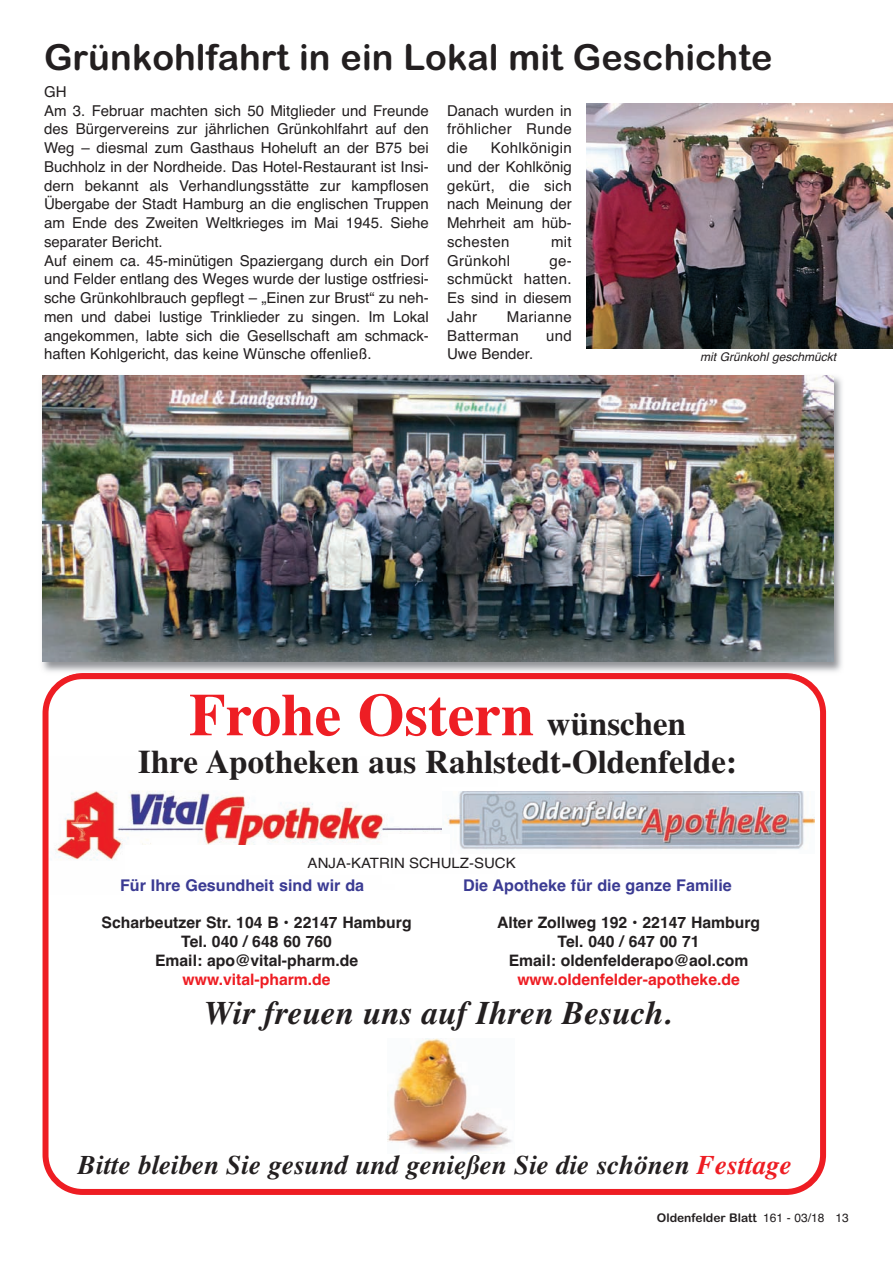
<style>
.page{position:relative;width:893px;height:1263px;background:#fff}
.page>*{position:absolute;margin:0;border:0;box-sizing:border-box;transform-origin:0 0}
.t1{font:60px "Times Bold+EPBPQR";color:#ee1e24}
.t2{font:36px "Arial Rounded MT Bold+UQTDJL";color:#231f20}
.t3{font:33px "Times Bold+EPBPQR";color:#231f20}
.t4{font:33px "Times Bold Italic+DEKJAU";color:#231f20}
.t5{font:27px "Times Bold Italic+DEKJAU";color:#231f20}
.t6{font:16.2px "Helvetica Bold+OSQRFK";color:#3b3b93}
.t7{font:15.75px/18.9px "Helvetica Bold+OSQRFK";color:#231f20;text-align:center}
.t8{font:15.75px "Helvetica Bold+OSQRFK";color:#ee1d23}
.t9{font:15px/18.8px "Helvetica+GYORQU";color:#231f20;text-align:justify}
.t10{font:15px/18.8px "Helvetica+GYORQU";letter-spacing:.02em;color:#231f20}
.t11{font:14.25px "Helvetica+GYORQU";color:#231f20;scale:1.05 1}
.t12{font:12px "Arial Rounded MT Bold+UQTDJL";color:#231f20}
.t13{font:12px "Helvetica Oblique+KHUBAK";color:#231f20}
.s1{font-size:33px;color:#231f20}
.s2{color:#ee1d23}
.s3{font-family:"Helvetica+GYORQU"}
</style>
<div class="page">
<img style="left:42px;top:103px;width:851px;height:1092px">
<h2 class="t2" style="left:44px;top:37px;width:730px">Grünkohlfahrt in ein Lokal mit Geschichte</h2>
<p class="t9" style="left:44px;top:82px;width:386px;text-align:left">GH<br>Am 3. Februar machten sich 50 Mitglieder und Freunde des Bürgervereins zur jährlichen Grünkohlfahrt auf den Weg – diesmal zum Gasthaus Hoheluft an der B75 bei Buchholz in der Nordheide. Das Hotel-Restaurant ist Insi&shy;dern bekannt als Verhandlungsstätte zur kampflosen Übergabe der Stadt Hamburg an die englischen Truppen am Ende des Zweiten Weltkrieges im Mai 1945. Siehe separater Bericht.<br>Auf einem ca. 45-minütigen Spaziergang durch ein Dorf und Felder entlang des Weges wurde der lustige ostfriesi&shy;sche Grünkohlbrauch gepflegt – „Einen zur Brust“ zu neh&shy;men und dabei lustige Trinklieder zu singen. Im Lokal angekommen, labte sich die Gesellschaft am schmack&shy;haften Kohlgericht, das keine Wünsche offenließ.</p>
<p class="t9" style="left:447px;top:101px;width:126px">Danach wurden in fröhlicher Runde die</p>
<p class="t9" style="left:447px;top:138px;width:126px;text-indent:44px">Kohlkönigin und der Kohlkönig gekürt, die sich nach Meinung der Mehrheit am hüb&shy;schesten</p>
<p class="t9" style="left:551px;top:232px;width:22px">mit</p>
<p class="t10" style="left:447px;top:251px;width:65px">Grünkohl</p>
<p class="t9" style="left:447px;top:251px;width:126px;text-indent:102px">ge&shy;schmückt hatten.<br>Es sind in diesem Jahr</p>
<p class="t10" style="left:447px;top:307px;width:126px;text-indent:60px">Marianne<br>Batterman</p>
<p class="t9" style="left:546px;top:326px;width:27px">und</p>
<p class="t9" style="left:447px;top:345px;width:88px">Uwe Bender.</p>
<p class="t13" style="left:700px;top:350px;width:138px">mit Grünkohl geschmückt</p>
<h1 class="t1" style="left:189px;top:679px;width:499px">Frohe Ostern <span class="s1">wünschen</span></h1>
<h3 class="t3" style="left:138px;top:742px;width:600px">Ihre Apotheken aus Rahlstedt-Oldenfelde:</h3>
<p class="t11" style="left:308px;top:855px;width:200px">ANJA-KATRIN SCHULZ-SUCK</p>
<p class="t6" style="left:120px;top:876px;width:246px">Für Ihre Gesundheit sind wir da</p>
<p class="t6" style="left:463px;top:876px;width:270px">Die Apotheke für die ganze Familie</p>
<p class="t7" style="left:102px;top:913px;width:312px">Scharbeutzer Str. 104 B • 22147 Hamburg<br>Tel. 040 / 648 60 760<br>Email: apo@vital-pharm.de</p>
<p class="t8" style="left:182px;top:970px;width:150px">www.vital-pharm.de</p>
<p class="t7" style="left:497px;top:913px;width:265px">Alter Zollweg 192 • 22147 Hamburg<br>Tel. 040 / 647 00 71<br>Email: oldenfelderapo@aol.com</p>
<p class="t8" style="left:517px;top:970px;width:224px">www.oldenfelder-apotheke.de</p>
<h3 class="t4" style="left:204px;top:993px;width:468px">Wir freuen uns auf Ihren Besuch.</h3>
<h3 class="t5" style="left:78px;top:1149px;width:715px">Bitte bleiben Sie gesund und genießen Sie die schönen <span class="s2">Festtage</span></h3>
<p class="t12" style="left:657px;top:1211px;width:194px">Oldenfelder Blatt <span class="s3">161 - 03/18 13</span></p>
</div>
